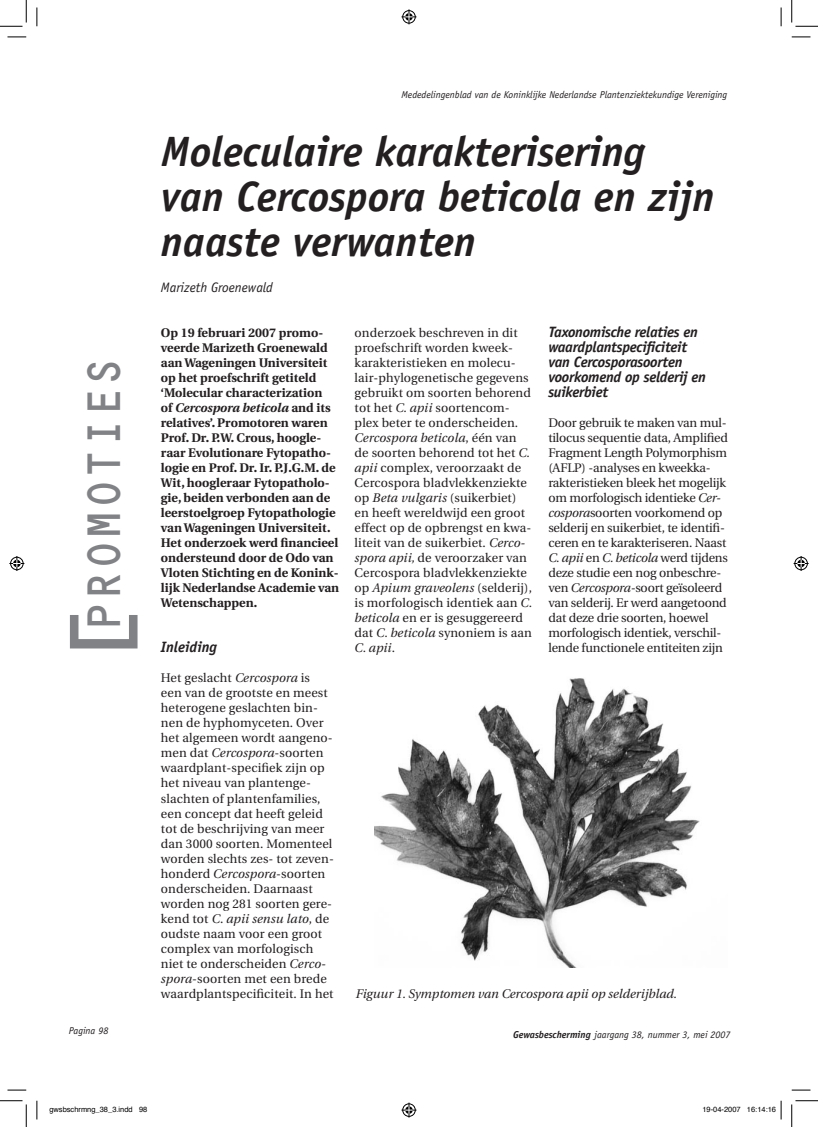
<style>
.page{position:relative;width:818px;height:1127px;background:#fff}
.page>*{position:absolute;margin:0;border:0;box-sizing:border-box;transform-origin:0 0}
.t1{font:91.25px "OCR C Regular";color:#808285}
.t2{font:48px "OCR C Regular";color:#808285;scale:.88 1}
.t3{font:italic 700 42.5px/45px "Officina Sans";color:#231f20}
.t4{font:italic 700 15px/15px "Officina Sans";letter-spacing:-.02em;color:#231f20}
.t5{font:italic 700 15px "Officina Sans";color:#231f20}
.t6{font:italic 13.75px "Officina Sans";color:#231f20}
.t7{font:12.5px/15px "Utopia";letter-spacing:.01em;color:#231f20}
.t8{font:700 12.5px/15px "Utopia";color:#231f20}
.t9{font:12.5px/15px "Utopia";letter-spacing:-.015em;color:#231f20}
.t10{font:italic 12.5px "Utopia";color:#231f20}
.t11{font:italic 10px "Officina Sans";color:#231f20}
.t12{font:7.5px "Helvetica";color:#000}
.s1{font-style:italic}
.s2{font-weight:700}
</style>
<div class="page">
<img style="left:375px;top:678px;width:325px;height:289px">
<svg style="left:8px;top:36px;width:18px;height:2px"></svg>
<svg style="left:792px;top:36px;width:18px;height:2px"></svg>
<svg style="left:8px;top:1089px;width:18px;height:1px"></svg>
<svg style="left:792px;top:1089px;width:18px;height:1px"></svg>
<svg style="left:36px;top:8px;width:2px;height:18px"></svg>
<svg style="left:36px;top:1100px;width:2px;height:19px"></svg>
<svg style="left:780px;top:8px;width:2px;height:18px"></svg>
<svg style="left:0;top:0;width:27px;height:27px"></svg>
<svg style="left:0;top:1100px;width:27px;height:26px"></svg>
<svg style="left:791px;top:0;width:27px;height:27px"></svg>
<svg style="left:791px;top:1100px;width:27px;height:26px"></svg>
<svg style="left:401px;top:9px;width:15px;height:15px"></svg>
<svg style="left:401px;top:1102px;width:15px;height:15px"></svg>
<svg style="left:9px;top:556px;width:15px;height:15px"></svg>
<svg style="left:793px;top:556px;width:15px;height:15px"></svg>
<svg style="left:780px;top:1100px;width:2px;height:19px"></svg>
<p class="t11" style="left:401px;top:88px;width:327px">Mededelingenblad van de Koninklijke Nederlandse Plantenziektekundige Vereniging</p>
<h2 class="t2" style="left:82px;top:631px;width:314px;rotate:-90deg">PROMOTIES</h2>
<h1 class="t1" style="left:65px;top:664px;width:67px;rotate:-90deg">[</h1>
<h3 class="t3" style="left:161px;top:129px;width:555px">Moleculaire karakterisering van Cercospora beticola en zijn naaste verwanten</h3>
<p class="t6" style="left:161px;top:279px;width:113px">Marizeth Groenewald</p>
<p class="t8" style="left:161px;top:325px;width:180px">Op 19 februari 2007 promo&shy;veerde Marizeth Groenewald aan Wageningen Universiteit op het proefschrift getiteld ‘Molecular characterization<br>of <span class="s1">Cercospora beticola</span> and its relatives’. Promotoren waren<br>Prof. Dr. P.W. Crous, hoogle&shy;raar Evolutionare Fytopatho&shy;logie en Prof. Dr. Ir. P.J.G.M. de<br>Wit, hoogleraar Fytopatholo&shy;gie, beiden verbonden aan de leerstoelgroep Fytopathologie van Wageningen Universiteit.<br>Het onderzoek werd financieel ondersteund door de Odo van<br>Vloten Stichting en de Konink&shy;lijk Nederlandse Academie van<br>Wetenschappen.</p>
<p class="t5" style="left:161px;top:638px;width:58px">Inleiding</p>
<p class="t7" style="left:161px;top:670px;width:175px">Het geslacht <span class="s1">Cercospora</span> is een van de grootste en meest heterogene geslachten bin&shy;nen de hyphomyceten. Over het algemeen wordt aangeno&shy;men dat <span class="s1">Cercospora</span>-soorten waardplant-specifiek zijn op het niveau van plantenge&shy;slachten of plantenfamilies, een concept dat heeft geleid tot de beschrijving van meer dan 3000 soorten. Momenteel worden slechts zes- tot zeven&shy;honderd <span class="s1">Cercospora</span>-soorten onderscheiden. Daarnaast worden nog 281 soorten gere&shy;kend tot <span class="s1">C</span>. <span class="s1">apii sensu lato</span>, de oudste naam voor een groot complex van morfologisch niet te onderscheiden <span class="s1">Cerco&shy;spora</span>-soorten met een brede waardplantspecificiteit. In het</p>
<p class="t7" style="left:355px;top:325px;width:179px">onderzoek beschreven in dit proefschrift worden kweek&shy;karakteristieken en molecu&shy;lair-phylogenetische gegevens gebruikt om soorten behorend tot het <span class="s1">C. apii</span> soortencom&shy;plex beter te onderscheiden.<br><span class="s1">Cercospora beticola</span>, één van de soorten behorend tot het <span class="s1">C. apii</span> complex, veroorzaakt de<br>Cercospora bladvlekkenziekte op <span class="s1">Beta vulgaris</span> (suikerbiet) en heeft wereldwijd een groot effect op de opbrengst en kwa&shy;liteit van de suikerbiet. <span class="s1">Cerco&shy;spora apii,</span> de veroorzaker van<br>Cercospora bladvlekkenziekte op <span class="s1">Apium graveolens</span> (selderij), is morfologisch identiek aan <span class="s1">C. beticola</span> en er is gesuggereerd dat <span class="s1">C. beticola</span> synoniem is aan<br><span class="s1">C. apii</span>.</p>
<p class="t4" style="left:548px;top:324px;width:159px">Taxonomische relaties en waardplantspecificiteit van Cercosporasoorten voorkomend op selderij en suikerbiet</p>
<p class="t9" style="left:548px;top:415px;width:181px">Door gebruik te maken van mul&shy;tilocus sequentie data, Amplified<br>Fragment Length Polymorphism (AFLP) -analyses en kweekka&shy;rakteristieken bleek het mogelijk om morfologisch identieke <span class="s1">Cer&shy;cospora</span>soorten voorkomend op selderij en suikerbiet, te identifi&shy;ceren en te karakteriseren. Naast<br><span class="s1">C. apii</span> en <span class="s1">C. beticola</span> werd tijdens deze studie een nog onbeschre&shy;ven <span class="s1">Cercospora-</span>soort geïsoleerd van selderij. Er werd aangetoond dat deze drie soorten, hoewel morfologisch identiek, verschil&shy;lende functionele entiteiten zijn</p>
<p class="t10" style="left:356px;top:986px;width:323px">Figuur 1. Symptomen van Cercospora apii op selderijblad.</p>
<p class="t11" style="left:69px;top:1024px;width:41px">Pagina 98</p>
<p class="t11" style="left:513px;top:1028px;width:219px"><span class="s2">Gewasbescherming</span> jaargang 38, nummer 3, mei 2007</p>
<p class="t12" style="left:49px;top:1102px;width:99px">gwsbschrmng_38_3.indd 98</p>
<p class="t12" style="left:702px;top:1102px;width:75px">19-04-2007 16:14:16</p>
</div>
